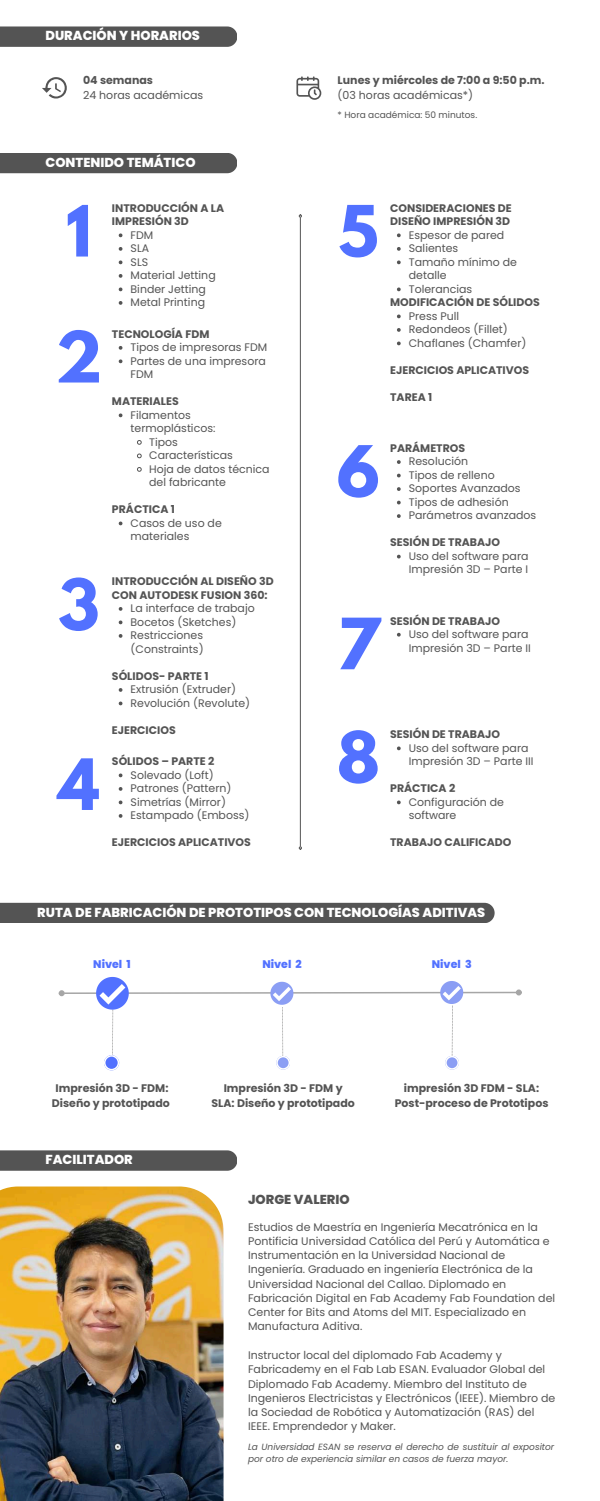
<style>
.page{position:relative;width:600px;height:1501px;background:#fff}
.page>*{position:absolute;margin:0;border:0;box-sizing:border-box;transform-origin:0 0}
.t1{font:700 62.6px "League Spartan";color:#5271ff}
.t2{font:800 13px "Poppins";color:#fff}
.t3{font:800 13px "Poppins";color:#545454}
.t4{font:11px/13.5px "Poppins";color:#545454}
.t5{font:700 11px/13.5px "Poppins";color:#545454}
.t6{font:800 11px "Poppins";color:#5271ff}
.t7{font:italic 9px/12px "Poppins";color:#545454}
.t8{font:9px "Poppins";color:#545454}
</style>
<div class="page">
<hr style="left:300px;top:217px;width:1px;height:629px;background:#545454">
<div style="left:0;top:153px;width:237px;height:20px;background:#545454"></div>
<svg style="left:119px;top:233px;width:3px;height:4px"></svg>
<svg style="left:119px;top:247px;width:3px;height:4px"></svg>
<svg style="left:119px;top:260px;width:3px;height:4px"></svg>
<svg style="left:119px;top:274px;width:3px;height:4px"></svg>
<svg style="left:119px;top:287px;width:3px;height:4px"></svg>
<svg style="left:119px;top:301px;width:3px;height:4px"></svg>
<svg style="left:119px;top:359px;width:3px;height:4px"></svg>
<svg style="left:119px;top:413px;width:3px;height:4px"></svg>
<svg style="left:137px;top:440px;width:5px;height:5px"></svg>
<svg style="left:137px;top:453px;width:5px;height:5px"></svg>
<svg style="left:137px;top:467px;width:5px;height:5px"></svg>
<svg style="left:119px;top:521px;width:3px;height:4px"></svg>
<svg style="left:119px;top:620px;width:3px;height:4px"></svg>
<svg style="left:119px;top:701px;width:3px;height:4px"></svg>
<svg style="left:119px;top:773px;width:3px;height:4px"></svg>
<svg style="left:119px;top:800px;width:3px;height:4px"></svg>
<svg style="left:397px;top:233px;width:4px;height:4px"></svg>
<svg style="left:397px;top:247px;width:4px;height:4px"></svg>
<svg style="left:397px;top:260px;width:4px;height:4px"></svg>
<svg style="left:397px;top:287px;width:4px;height:4px"></svg>
<svg style="left:397px;top:314px;width:4px;height:4px"></svg>
<svg style="left:397px;top:328px;width:4px;height:4px"></svg>
<svg style="left:397px;top:341px;width:4px;height:4px"></svg>
<svg style="left:397px;top:460px;width:4px;height:4px"></svg>
<svg style="left:397px;top:473px;width:4px;height:4px"></svg>
<svg style="left:397px;top:487px;width:4px;height:4px"></svg>
<svg style="left:397px;top:500px;width:4px;height:4px"></svg>
<svg style="left:397px;top:514px;width:4px;height:4px"></svg>
<svg style="left:397px;top:554px;width:4px;height:4px"></svg>
<svg style="left:397px;top:632px;width:4px;height:4px"></svg>
<svg style="left:397px;top:746px;width:4px;height:4px"></svg>
<svg style="left:397px;top:800px;width:4px;height:4px"></svg>
<svg style="left:0;top:26px;width:237px;height:21px;background:#5a5a5a"></svg>
<svg style="left:42px;top:77px;width:25px;height:22px"></svg>
<svg style="left:296px;top:76px;width:25px;height:24px"></svg>
<div style="left:0;top:902px;width:495px;height:21px;background:#545454"></div>
<svg style="left:59px;top:976px;width:463px;height:93px"></svg>
<div style="left:0;top:1150px;width:237px;height:20px;background:#545454"></div>
<img style="left:0;top:1186px;width:224px;height:314px">
<p class="t2" style="left:45px;top:27px;width:156px">DURACIÓN Y HORARIOS</p>
<p class="t5" style="left:83px;top:73px;width:71px">04 semanas</p>
<p class="t4" style="left:83px;top:88px;width:122px">24 horas académicas</p>
<p class="t2" style="left:45px;top:153px;width:152px">CONTENIDO TEMÁTICO</p>
<h1 class="t1" style="left:66px;top:200px;width:27px">1</h1>
<p class="t5" style="left:112px;top:201px;width:114px">INTRODUCCIÓN A LA<br>IMPRESIÓN 3D</p>
<p class="t4" style="left:131px;top:228px;width:87px">FDM<br>SLA<br>SLS<br>Material Jetting<br>Binder Jetting<br>Metal Printing</p>
<h1 class="t1" style="left:55px;top:326px;width:49px">2</h1>
<p class="t5" style="left:112px;top:327px;width:99px">TECNOLOGÍA FDM</p>
<p class="t4" style="left:131px;top:340px;width:138px">Tipos de impresoras FDM<br>Partes de una impresora<br>FDM</p>
<p class="t5" style="left:112px;top:394px;width:68px">MATERIALES</p>
<p class="t4" style="left:131px;top:408px;width:62px">Filamentos</p>
<p class="t4" style="left:131px;top:421px;width:86px">termoplásticos:</p>
<p class="t4" style="left:149px;top:435px;width:30px">Tipos</p>
<p class="t4" style="left:149px;top:448px;width:85px">Características</p>
<p class="t4" style="left:149px;top:462px;width:122px">Hoja de datos técnica</p>
<p class="t4" style="left:149px;top:475px;width:78px">del fabricante</p>
<p class="t5" style="left:112px;top:502px;width:64px">PRÁCTICA 1</p>
<p class="t4" style="left:131px;top:516px;width:93px">Casos de uso de materiales</p>
<h1 class="t1" style="left:58px;top:573px;width:43px">3</h1>
<p class="t5" style="left:112px;top:574px;width:163px">INTRODUCCIÓN AL DISEÑO 3D<br>CON AUTODESK FUSION 360:</p>
<p class="t4" style="left:131px;top:601px;width:126px">La interface de trabajo<br>Bocetos (Sketches)<br>Restricciones (Constraints)</p>
<p class="t5" style="left:112px;top:669px;width:98px">SÓLIDOS- PARTE 1</p>
<p class="t4" style="left:131px;top:682px;width:121px">Extrusión (Extruder)<br>Revolución (Revolute)</p>
<p class="t5" style="left:112px;top:723px;width:65px">EJERCICIOS</p>
<h1 class="t1" style="left:58px;top:753px;width:43px">4</h1>
<p class="t5" style="left:112px;top:754px;width:104px">SÓLIDOS – PARTE 2</p>
<p class="t4" style="left:131px;top:768px;width:120px">Solevado (Loft)<br>Patrones (Pattern)<br>Simetrías (Mirror)<br>Estampado (Emboss)</p>
<p class="t5" style="left:112px;top:835px;width:141px">EJERCICIOS APLICATIVOS</p>
<p class="t5" style="left:338px;top:73px;width:208px">Lunes y miércoles de 7:00 a 9:50 p.m.</p>
<p class="t4" style="left:338px;top:88px;width:137px">(03 horas académicas*)</p>
<p class="t8" style="left:338px;top:108px;width:141px">* Hora académica: 50 minutos.</p>
<h1 class="t1" style="left:338px;top:200px;width:42px">5</h1>
<p class="t5" style="left:390px;top:201px;width:123px">CONSIDERACIONES DE<br>DISEÑO IMPRESIÓN 3D</p>
<p class="t4" style="left:409px;top:228px;width:110px">Espesor de pared<br>Salientes<br>Tamaño mínimo de detalle<br>Tolerancias</p>
<p class="t5" style="left:390px;top:295px;width:151px">MODIFICACIÓN DE SÓLIDOS</p>
<p class="t4" style="left:409px;top:309px;width:119px">Press Pull<br>Redondeos (Fillet)<br>Chaflanes (Chamfer)</p>
<p class="t5" style="left:390px;top:363px;width:141px">EJERCICIOS APLICATIVOS</p>
<p class="t5" style="left:390px;top:390px;width:44px">TAREA 1</p>
<h1 class="t1" style="left:337px;top:440px;width:45px">6</h1>
<p class="t5" style="left:390px;top:441px;width:77px">PARÁMETROS</p>
<p class="t4" style="left:409px;top:455px;width:129px">Resolución<br>Tipos de relleno<br>Soportes Avanzados<br>Tipos de adhesión<br>Parámetros avanzados</p>
<p class="t5" style="left:390px;top:536px;width:111px">SESIÓN DE TRABAJO</p>
<p class="t4" style="left:409px;top:549px;width:121px">Uso del software para<br>Impresión 3D – Parte I</p>
<h1 class="t1" style="left:337px;top:612px;width:45px">7</h1>
<p class="t5" style="left:390px;top:614px;width:111px">SESIÓN DE TRABAJO</p>
<p class="t4" style="left:409px;top:627px;width:124px">Uso del software para<br>Impresión 3D – Parte II</p>
<h1 class="t1" style="left:337px;top:726px;width:44px">8</h1>
<p class="t5" style="left:390px;top:727px;width:111px">SESIÓN DE TRABAJO</p>
<p class="t4" style="left:409px;top:741px;width:126px">Uso del software para<br>Impresión 3D – Parte III</p>
<p class="t5" style="left:390px;top:781px;width:67px">PRÁCTICA 2</p>
<p class="t4" style="left:409px;top:795px;width:97px">Configuración de software</p>
<p class="t5" style="left:390px;top:835px;width:123px">TRABAJO CALIFICADO</p>
<p class="t2" style="left:37px;top:902px;width:450px">RUTA DE FABRICACIÓN DE PROTOTIPOS CON TECNOLOGÍAS ADITIVAS</p>
<p class="t6" style="left:93px;top:956px;width:39px">Nivel 1</p>
<p class="t6" style="left:262px;top:956px;width:41px">Nivel 2</p>
<p class="t6" style="left:432px;top:956px;width:41px">Nivel 3</p>
<p class="t5" style="left:52px;top:1081px;width:119px;line-height:14.2px;text-align:center">Impresión 3D - FDM:<br>Diseño y prototipado</p>
<p class="t5" style="left:211px;top:1081px;width:145px;line-height:14.2px;text-align:center">Impresión 3D - FDM y<br>SLA: Diseño y prototipado</p>
<p class="t5" style="left:395px;top:1081px;width:155px;line-height:14.2px;text-align:center">impresión 3D FDM - SLA:<br>Post-proceso de Prototipos</p>
<p class="t2" style="left:45px;top:1150px;width:89px">FACILITADOR</p>
<p class="t3" style="left:248px;top:1190px;width:103px">JORGE VALERIO</p>
<p class="t4" style="left:248px;top:1219px;width:309px;line-height:14.2px">Estudios de Maestría en Ingeniería Mecatrónica en la Pontificia Universidad Católica del Perú y Automática e Instrumentación en la Universidad Nacional de Ingeniería. Graduado en ingeniería Electrónica de la Universidad Nacional del Callao. Diplomado en Fabricación Digital en Fab Academy Fab Foundation del Center for Bits and Atoms del MIT. Especializado en Manufactura Aditiva.</p>
<p class="t4" style="left:248px;top:1347px;width:309px;line-height:14.2px">Instructor local del diplomado Fab Academy y Fabricademy en el Fab Lab ESAN. Evaluador Global del Diplomado Fab Academy. Miembro del Instituto de Ingenieros Electricistas y Electrónicos (IEEE). Miembro de la Sociedad de Robótica y Automatización (RAS) del IEEE. Emprendedor y Maker.</p>
<p class="t7" style="left:248px;top:1440px;width:308px">La Universidad ESAN se reserva el derecho de sustituir al expositor por otro de experiencia similar en casos de fuerza mayor.</p>
</div>
